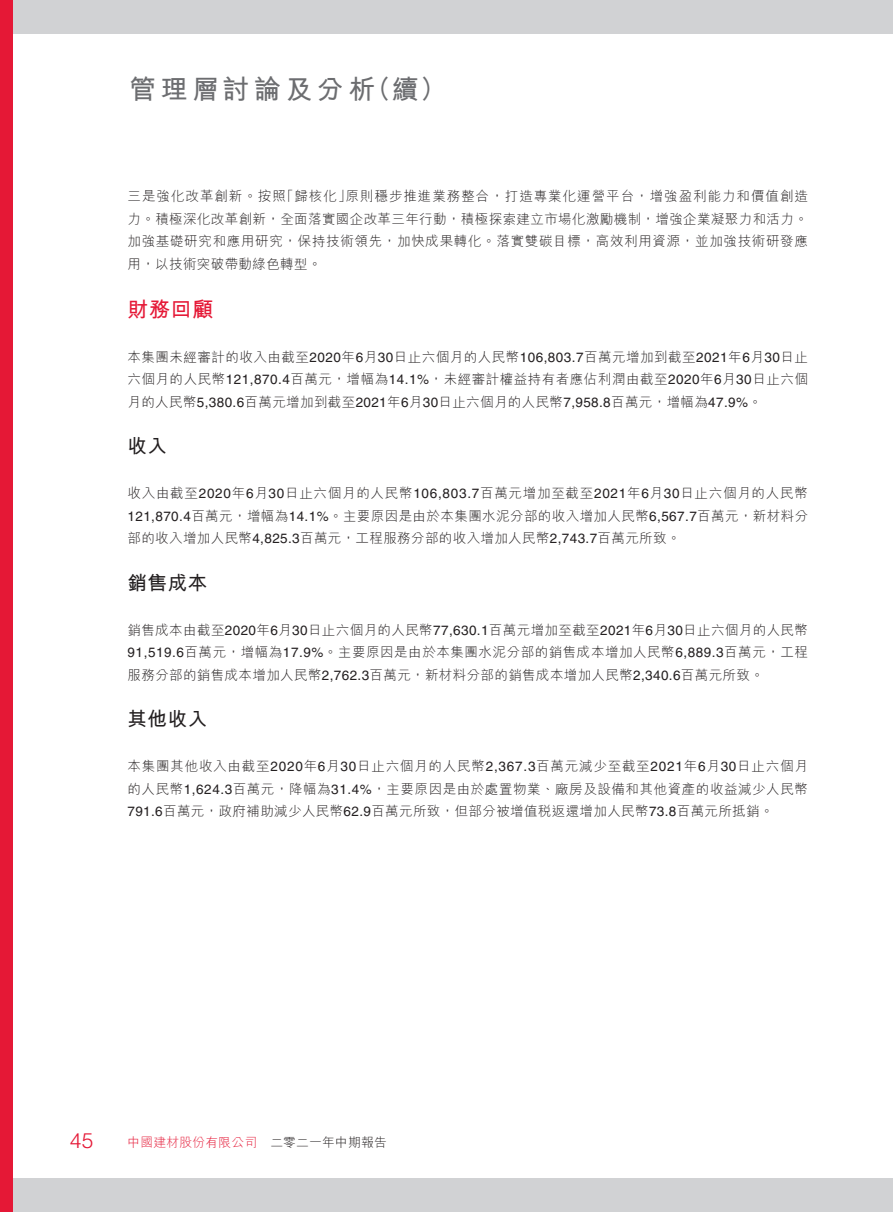
<style>
.page{position:relative;width:893px;height:1212px;background:#fff}
.page>*{position:absolute;margin:0;border:0;box-sizing:border-box;transform-origin:0 0}
.t1{font:700 27px "M Hei HK";letter-spacing:.175em;color:#6c6d70}
.t2{font:700 21px "M Hei HK";color:#e51836}
.t3{font:300 21px "Helvetica LT Std";color:#e51836}
.t4{font:700 19.5px "M Hei HK";letter-spacing:.03em;color:#231f20}
.t5{font:300 13.5px/22.5px "M Hei HK";letter-spacing:.03em;color:#231f20;text-align:justify}
.t6{font:300 13.5px "M Hei HK";letter-spacing:.075em;color:#231f20}
.t7{font:300 12.75px "M Hei HK";letter-spacing:.02em;color:#e51836}
.t8{font:300 12.75px "M Hei HK";letter-spacing:.02em;color:#231f20}
.s1{font-family:"Helvetica LT Std";font-weight:400}
</style>
<div class="page">
<div style="left:0;top:1178px;width:893px;height:34px;background:#d1d2d4"></div>
<div style="left:0;top:0;width:893px;height:34px;background:#d1d2d4"></div>
<div style="left:0;top:0;width:13px;height:1212px;background:#e51836"></div>
<h1 class="t1" style="left:129px;top:69px;width:248px">管理層討論及分析</h1>
<h1 class="t1" style="left:364px;top:69px;width:84px">（續(</h1>
<p class="t5" style="left:128px;top:185px;width:682px;text-align:left">三是強化改革創新。按照<br>力。積極深化改革創新，全面落實國企改革三年行動，積極探索建立市場化激勵機制，增強企業凝聚力和活力。加強基礎研究和應用研究，保持技術領先，加快成果轉化。落實雙碳目標，高效利用資源，並加強技術研發應用，以技術突破帶動綠色轉型。</p>
<h2 class="t2" style="left:128px;top:294px;width:87px">財務回顧</h2>
<p class="t5" style="left:128px;top:345px;width:682px">本集團未經審計的收入由截至<span class="s1">2020</span>年 月<span class="s1">6 30</span>日止六個月的人民幣<span class="s1">106,803.7</span>百萬元增加到截至<span class="s1">2021</span>年 月<span class="s1">6 30</span>日止六個月的人民幣<span class="s1">121,870.4</span>百萬元，增幅為<span class="s1">14.1%</span>，未經審計權益持有者應佔利潤由截至<span class="s1">2020</span>年 月<span class="s1">6 30</span>日止六個月的人民幣<span class="s1">5,380.6</span>百萬元增加到截至<span class="s1">2021</span>年 月<span class="s1">6 30</span>日止六個月的人民幣<span class="s1">7,958.8</span>百萬元，增幅為<span class="s1">47.9%</span>。</p>
<h3 class="t4" style="left:128px;top:432px;width:41px">收入</h3>
<p class="t5" style="left:128px;top:482px;width:682px">收入由截至<span class="s1">2020</span>年<span class="s1">6</span>月<span class="s1">30</span>日止六個月的人民幣<span class="s1">106,803.7</span>百萬元增加至截至<span class="s1">2021</span>年<span class="s1">6</span>月<span class="s1">30</span>日止六個月的人民幣<span class="s1">121,870.4</span>百萬元，增幅為<span class="s1">14.1%</span>。主要原因是由於本集團水泥分部的收入增加人民幣<span class="s1">6,567.7</span>百萬元，新材料分部的收入增加人民幣<span class="s1">4,825.3</span>百萬元，工程服務分部的收入增加人民幣<span class="s1">2,743.7</span>百萬元所致。</p>
<h3 class="t4" style="left:128px;top:568px;width:81px">銷售成本</h3>
<p class="t5" style="left:128px;top:618px;width:682px">銷售成本由截至<span class="s1">2020</span>年 月<span class="s1">6 30</span>日止六個月的人民幣<span class="s1">77,630.1</span>百萬元增加至截至<span class="s1">2021</span>年 月<span class="s1">6 30</span>日止六個月的人民幣<span class="s1">91,519.6</span>百萬元，增幅為<span class="s1">17.9%</span>。主要原因是由於本集團水泥分部的銷售成本增加人民幣<span class="s1">6,889.3</span>百萬元，工程服務分部的銷售成本增加人民幣<span class="s1">2,762.3</span>百萬元，新材料分部的銷售成本增加人民幣<span class="s1">2,340.6</span>百萬元所致。</p>
<h3 class="t4" style="left:128px;top:705px;width:81px">其他收入</h3>
<p class="t5" style="left:128px;top:755px;width:682px">本集團其他收入由截至<span class="s1">2020</span>年<span class="s1">6</span>月<span class="s1">30</span>日止六個月的人民幣<span class="s1">2,367.3</span>百萬元減少至截至<span class="s1">2021</span>年<span class="s1">6</span>月<span class="s1">30</span>日止六個月的人民幣<span class="s1">1,624.3</span>百萬元，降幅為<span class="s1">31.4%</span>，主要原因是由於處置物業、廠房及設備和其他資產的收益減少人民幣<span class="s1">791.6</span>百萬元，政府補助減少人民幣<span class="s1">62.9</span>百萬元所致，但部分被增值稅返還增加人民幣<span class="s1">73.8</span>百萬元所抵銷。</p>
<p class="t6" style="left:345px;top:189px;width:464px">原則穩步推進業務整合，打造專業化運營平台，增強盈利能力和價值創造</p>
<p class="t5" style="left:280px;top:185px;width:73px">「歸核化」</p>
<h2 class="t3" style="left:70px;top:1127px;width:25px">45</h2>
<p class="t7" style="left:128px;top:1135px;width:131px">中國建材股份有限公司</p>
<p class="t8" style="left:270px;top:1135px;width:118px">二零二一年中期報告</p>
</div>
